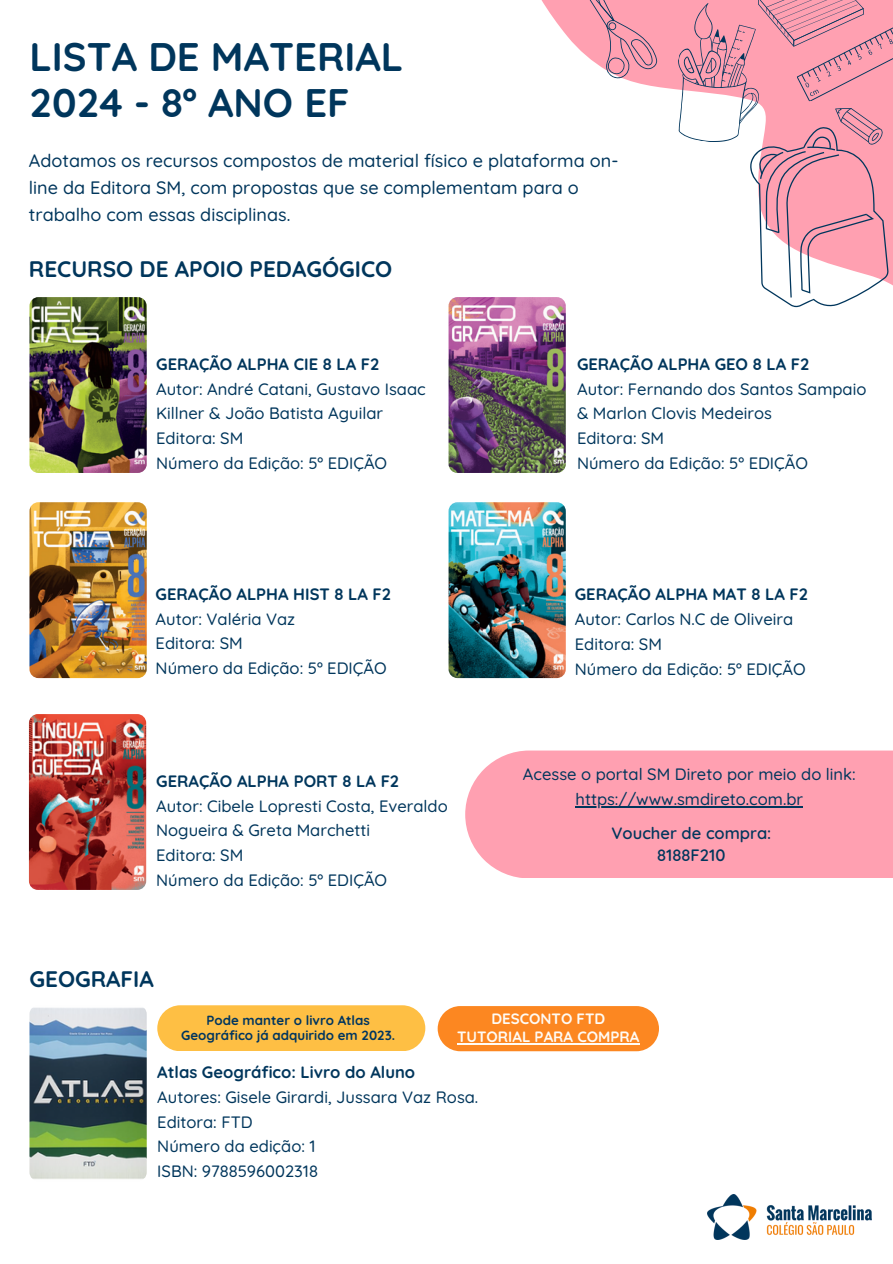
<style>
.page{position:relative;width:893px;height:1264px;background:#fff}
.page>*{position:absolute;margin:0;border:0;box-sizing:border-box;transform-origin:0 0}
.t1{font:700 39.9px "Quicksand";color:#00365c}
.t2{font:700 22.5px "Quicksand";color:#00365c}
.t3{font:500 18px/27px "Quicksand";color:#00365c}
.t4{font:500 16.5px/24.8px "Quicksand";color:#00365c}
.t5{font:700 16.5px "Quicksand";color:#00365c}
.t6{font:600 16.5px/22.5px "Quicksand";color:#00365c;text-align:center}
.t7{font:700 15px "Quicksand";color:#fffbf5}
.t8{font:700 13.2px/15.5px "Quicksand";color:#00355f;text-align:center}
</style>
<div class="page">
<svg style="left:541px;top:0;width:257px;height:339px"></svg>
<svg style="left:583px;top:0;width:76px;height:82px;background:#eea1b2"></svg>
<svg style="left:668px;top:0;width:224px;height:307px"></svg>
<img style="left:707px;top:1194px;width:164px;height:45px">
<img style="left:29px;top:297px;width:118px;height:176px;border-radius:9px">
<img style="left:448px;top:297px;width:117px;height:176px;border-radius:9px">
<img style="left:29px;top:502px;width:118px;height:176px;border-radius:9px">
<img style="left:448px;top:502px;width:117px;height:176px;border-radius:9px">
<img style="left:29px;top:714px;width:117px;height:176px;border-radius:9px">
<div style="left:465px;top:750px;width:427px;height:128px;background:#ffa0b1"></div>
<img style="left:29px;top:1005px;width:118px;height:176px;border-radius:9px">
<hr style="left:575px;top:806px;width:228px;height:1px;background:#00365c">
<div style="left:157px;top:1005px;width:268px;height:46px;background:#febf44;border-radius:23px"></div>
<svg style="left:437px;top:1006px;width:222px;height:45px;background:#fc8f2f"></svg>
<hr style="left:457px;top:1043px;width:182px;height:1px;background:#fffbf5">
<p class="t1" style="left:29px;top:31px;width:375px">LISTA DE MATERIAL</p>
<p class="t1" style="left:29px;top:77px;width:322px">2024 - 8º ANO EF</p>
<p class="t3" style="left:29px;top:147px;width:591px">Adotamos os recursos compostos de material físico e plataforma on&shy;line da Editora SM, com propostas que se complementam para o trabalho com essas disciplinas.</p>
<p class="t2" style="left:29px;top:254px;width:365px">RECURSO DE APOIO PEDAGÓGICO</p>
<p class="t5" style="left:156px;top:353px;width:225px">GERAÇÃO ALPHA CIE 8 LA F2</p>
<p class="t4" style="left:156px;top:376px;width:271px">Autor: André Catani, Gustavo Isaac<br>Killner &amp; João Batista Aguilar</p>
<p class="t4" style="left:156px;top:425px;width:89px">Editora: SM</p>
<p class="t4" style="left:156px;top:450px;width:232px">Número da Edição: 5º EDIÇÃO</p>
<p class="t5" style="left:156px;top:583px;width:237px">GERAÇÃO ALPHA HIST 8 LA F2</p>
<p class="t4" style="left:156px;top:606px;width:141px">Autor: Valéria Vaz</p>
<p class="t4" style="left:156px;top:630px;width:89px">Editora: SM</p>
<p class="t4" style="left:156px;top:655px;width:232px">Número da Edição: 5º EDIÇÃO</p>
<p class="t5" style="left:156px;top:770px;width:244px">GERAÇÃO ALPHA PORT 8 LA F2</p>
<p class="t4" style="left:156px;top:793px;width:293px">Autor: Cibele Lopresti Costa, Everaldo<br>Nogueira &amp; Greta Marchetti</p>
<p class="t4" style="left:156px;top:842px;width:89px">Editora: SM</p>
<p class="t4" style="left:156px;top:867px;width:232px">Número da Edição: 5º EDIÇÃO</p>
<p class="t2" style="left:29px;top:964px;width:126px">GEOGRAFIA</p>
<p class="t5" style="left:577px;top:353px;width:234px">GERAÇÃO ALPHA GEO 8 LA F2</p>
<p class="t4" style="left:577px;top:376px;width:291px">Autor: Fernando dos Santos Sampaio &amp; Marlon Clovis Medeiros</p>
<p class="t4" style="left:577px;top:425px;width:89px">Editora: SM</p>
<p class="t4" style="left:577px;top:450px;width:232px">Número da Edição: 5º EDIÇÃO</p>
<p class="t5" style="left:574px;top:583px;width:235px">GERAÇÃO ALPHA MAT 8 LA F2</p>
<p class="t4" style="left:574px;top:606px;width:220px">Autor: Carlos N.C de Oliveira</p>
<p class="t4" style="left:574px;top:631px;width:89px">Editora: SM</p>
<p class="t4" style="left:574px;top:656px;width:232px">Número da Edição: 5º EDIÇÃO</p>
<p class="t4" style="left:523px;top:761px;width:334px;text-align:center">Acesse o portal SM Direto por meio do link: https://www.smdireto.com.br</p>
<p class="t6" style="left:611px;top:821px;width:161px">Voucher de compra:<br>8188F210</p>
<p class="t8" style="left:181px;top:1011px;width:215px">Pode manter o livro Atlas<br>Geográfico já adquirido em 2023.</p>
<p class="t7" style="left:491px;top:1009px;width:115px">DESCONTO FTD</p>
<p class="t7" style="left:457px;top:1026px;width:184px">TUTORIAL PARA COMPRA</p>
<p class="t5" style="left:157px;top:1061px;width:259px">Atlas Geográfico: Livro do Aluno</p>
<p class="t4" style="left:157px;top:1084px;width:322px">Autores: Gisele Girardi, Jussara Vaz Rosa.</p>
<p class="t4" style="left:157px;top:1109px;width:97px">Editora: FTD</p>
<p class="t4" style="left:157px;top:1133px;width:160px">Número da edição: 1</p>
<p class="t4" style="left:157px;top:1158px;width:162px">ISBN: 9788596002318</p>
</div>
